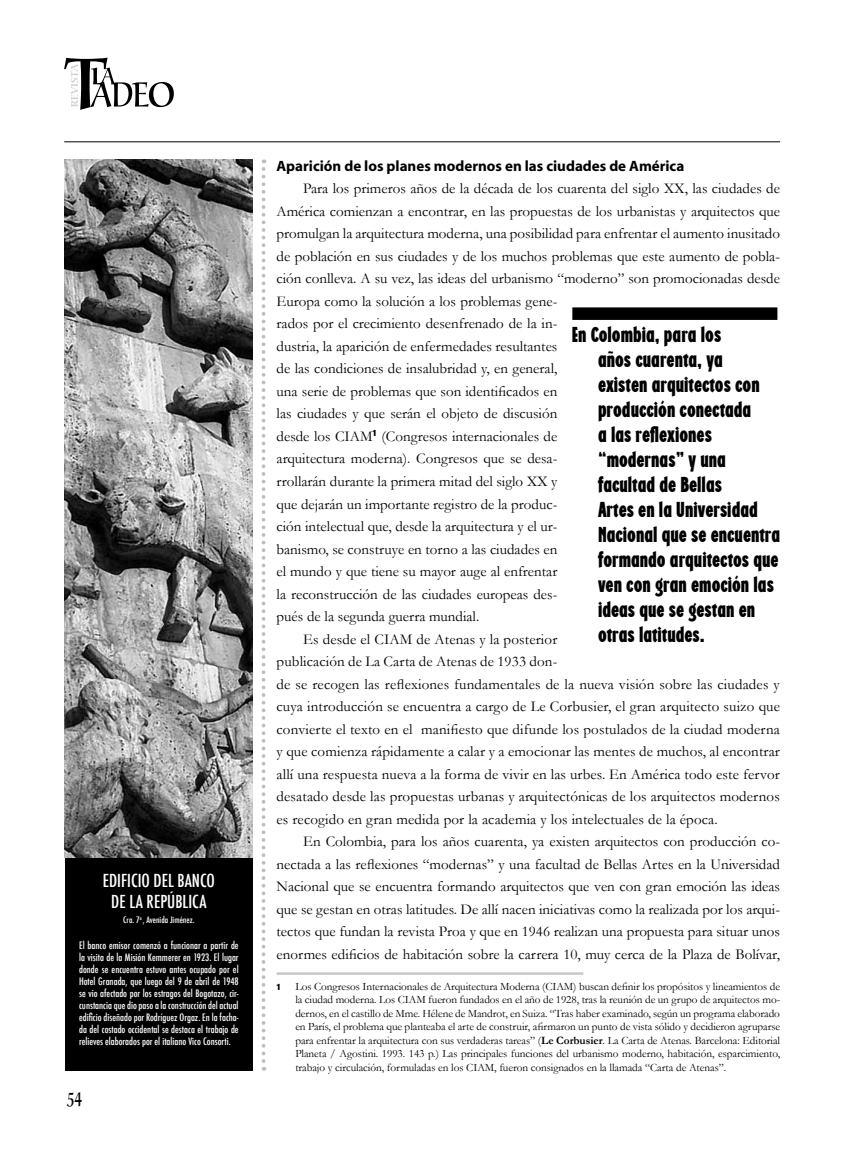
<style>
.page{position:relative;width:851px;height:1170px;background:#fff}
.page>*{position:absolute;margin:0;border:0;box-sizing:border-box;transform-origin:0 0}
.t1{font:22.5px/25px "Regatta Condensed Let Plain";color:#000}
.t2{font:20px "URW Alcuin SCT";color:#000;scale:.7 1}
.t3{font:500 condensed 17.5px/21px "Futura";color:#fff;text-align:center}
.t4{font:15px "Garamond";color:#000}
.t5{font:700 15px "Myriad";color:#000}
.t6{font:11.25px/13.5px "Garamond";letter-spacing:-.005em;color:#000;text-align:justify}
.t7{font:500 condensed 10px/12px "Futura";color:#fff;text-align:justify}
.t8{font:500 condensed 8.75px "Futura";color:#fff}
.s1{font-family:"Helvetica Neue";font-weight:900;font-stretch:condensed;font-size:8.75px}
.s2{font-weight:700}
</style>
<div class="page">
<svg style="left:64px;top:58px;width:110px;height:52px"></svg>
<hr style="left:64px;top:141px;width:716px;height:1px;background:#000">
<svg style="left:261px;top:169px;width:4px;height:901px"></svg>
<div style="left:572px;top:307px;width:205px;height:13px;background:#000"></div>
<hr style="left:276px;top:972px;width:307px;height:2px;background:#c6c7c8">
<div style="left:65px;top:857px;width:188px;height:213px;background:#000"></div>
<img style="left:65px;top:159px;width:188px;height:698px">
<p class="t3" style="left:103px;top:870px;width:114px">Edificio del Banco de la República</p>
<p class="t8" style="left:123px;top:914px;width:73px">Cra. 7<sup>a</sup> , Avenida Jiménez.</p>
<p class="t7" style="left:79px;top:939px;width:161px">El banco emisor comenzó a funcionar a partir de la visita de la Misión Kemmerer en 1923. El lugar donde se encuentra estuvo antes ocupado por el Hotel Granada, que luego del 9 de abril de 1948 se vio afectado por los estragos del Bogotazo, cir&shy;cunstancia que dio paso a la construcción del actual edificio diseñado por Rodríguez Orgaz. En la facha&shy;da del costado occidental se destaca el trabajo de relieves elaborados por el italiano Vico Consorti.</p>
<h2 class="t2" style="left:67px;top:1083px;width:23px">54</h2>
<p class="t5" style="left:276px;top:158px;width:409px">Aparición de los planes modernos en las ciudades de América</p>
<p class="t4" style="left:303px;top:180px;width:478px">Para los primeros años de la década de los cuarenta del siglo XX, las ciudades de</p>
<p class="t4" style="left:276px;top:202px;width:505px">América comienzan a encontrar, en las propuestas de los urbanistas y arquitectos que</p>
<p class="t4" style="left:276px;top:225px;width:505px">promulgan la arquitectura moderna, una posibilidad para enfrentar el aumento inusitado</p>
<p class="t4" style="left:276px;top:247px;width:505px">de población en sus ciudades y de los muchos problemas que este aumento de pobla-</p>
<p class="t4" style="left:276px;top:270px;width:505px">ción conlleva. A su vez, las ideas del urbanismo “moderno” son promocionadas desde</p>
<p class="t4" style="left:276px;top:292px;width:282px">Europa como la solución a los problemas gene-</p>
<p class="t4" style="left:276px;top:315px;width:282px">rados por el crecimiento desenfrenado de la in-</p>
<p class="t4" style="left:276px;top:337px;width:282px">dustria, la aparición de enfermedades resultantes</p>
<p class="t4" style="left:276px;top:360px;width:282px">de las condiciones de insalubridad y, en general,</p>
<p class="t4" style="left:276px;top:382px;width:282px">una serie de problemas que son identificados en</p>
<p class="t4" style="left:276px;top:405px;width:282px">las ciudades y que serán el objeto de discusión</p>
<p class="t4" style="left:276px;top:427px;width:282px">desde los CIAM<sup>1</sup> (Congresos internacionales de</p>
<p class="t4" style="left:276px;top:450px;width:282px">arquitectura moderna). Congresos que se desa-</p>
<p class="t4" style="left:276px;top:472px;width:282px">rrollarán durante la primera mitad del siglo XX y</p>
<p class="t4" style="left:276px;top:495px;width:282px">que dejarán un importante registro de la produc-</p>
<p class="t4" style="left:276px;top:517px;width:282px">ción intelectual que, desde la arquitectura y el ur-</p>
<p class="t4" style="left:276px;top:540px;width:282px">banismo, se construye en torno a las ciudades en</p>
<p class="t4" style="left:276px;top:562px;width:282px">el mundo y que tiene su mayor auge al enfrentar</p>
<p class="t4" style="left:276px;top:585px;width:282px">la reconstrucción de las ciudades europeas des-</p>
<p class="t4" style="left:276px;top:607px;width:204px">pués de la segunda guerra mundial.</p>
<p class="t4" style="left:303px;top:630px;width:255px">Es desde el CIAM de Atenas y la posterior</p>
<p class="t4" style="left:276px;top:652px;width:282px">publicación de La Carta de Atenas de 1933 don-</p>
<p class="t4" style="left:276px;top:675px;width:504px">de se recogen las reflexiones fundamentales de la nueva visión sobre las ciudades y</p>
<p class="t4" style="left:276px;top:697px;width:505px">cuya introducción se encuentra a cargo de Le Corbusier, el gran arquitecto suizo que</p>
<p class="t4" style="left:276px;top:720px;width:505px">convierte el texto en el manifiesto que difunde los postulados de la ciudad moderna</p>
<p class="t4" style="left:276px;top:742px;width:504px">y que comienza rápidamente a calar y a emocionar las mentes de muchos, al encontrar</p>
<p class="t4" style="left:276px;top:765px;width:504px">allí una respuesta nueva a la forma de vivir en las urbes. En América todo este fervor</p>
<p class="t4" style="left:276px;top:787px;width:504px">desatado desde las propuestas urbanas y arquitectónicas de los arquitectos modernos</p>
<p class="t4" style="left:276px;top:810px;width:442px">es recogido en gran medida por la academia y los intelectuales de la época.</p>
<p class="t4" style="left:303px;top:832px;width:478px">En Colombia, para los años cuarenta, ya existen arquitectos con producción co-</p>
<p class="t4" style="left:276px;top:855px;width:505px">nectada a las reflexiones “modernas” y una facultad de Bellas Artes en la Universidad</p>
<p class="t4" style="left:276px;top:877px;width:505px">Nacional que se encuentra formando arquitectos que ven con gran emoción las ideas</p>
<p class="t4" style="left:276px;top:900px;width:505px">que se gestan en otras latitudes. De allí nacen iniciativas como la realizada por los arqui-</p>
<p class="t4" style="left:276px;top:922px;width:505px">tectos que fundan la revista Proa y que en 1946 realizan una propuesta para situar unos</p>
<p class="t4" style="left:276px;top:945px;width:505px">enormes edificios de habitación sobre la carrera 10, muy cerca de la Plaza de Bolívar,</p>
<p class="t1" style="left:598px;top:322px;width:184px;text-indent:-26px">En Colombia, para los<br>años cuarenta, ya<br>existen arquitectos con producción conectada<br>a las reflexiones “modernas” y una facultad de Bellas<br>Artes en la Universidad<br>Nacional que se encuentra formando arquitectos que ven con gran emoción las ideas que se gestan en otras latitudes.</p>
<p class="t6" style="left:295px;top:979px;width:486px;text-indent:-19px"><span class="s1">1</span> Los Congresos Internacionales de Arquitectura Moderna (CIAM) buscan definir los propósitos y lineamientos de la ciudad moderna. Los CIAM fueron fundados en el año de 1928, tras la reunión de un grupo de arquitectos mo&shy;dernos, en el castillo de Mme. Hélene de Mandrot, en Suiza. “Tras haber examinado, según un programa elaborado en París, el problema que planteaba el arte de construir, afirmaron un punto de vista sólido y decidieron agruparse para enfrentar la arquitectura con sus verdaderas tareas” (<span class="s2">Le Corbusier</span>. La Carta de Atenas. Barcelona: Editorial Planeta / Agostini. 1993. 143 p.) Las principales funciones del urbanismo moderno, habitación, esparcimiento, trabajo y circulación, formuladas en los CIAM, fueron consignados en la llamada “Carta de Atenas”.</p>
</div>
